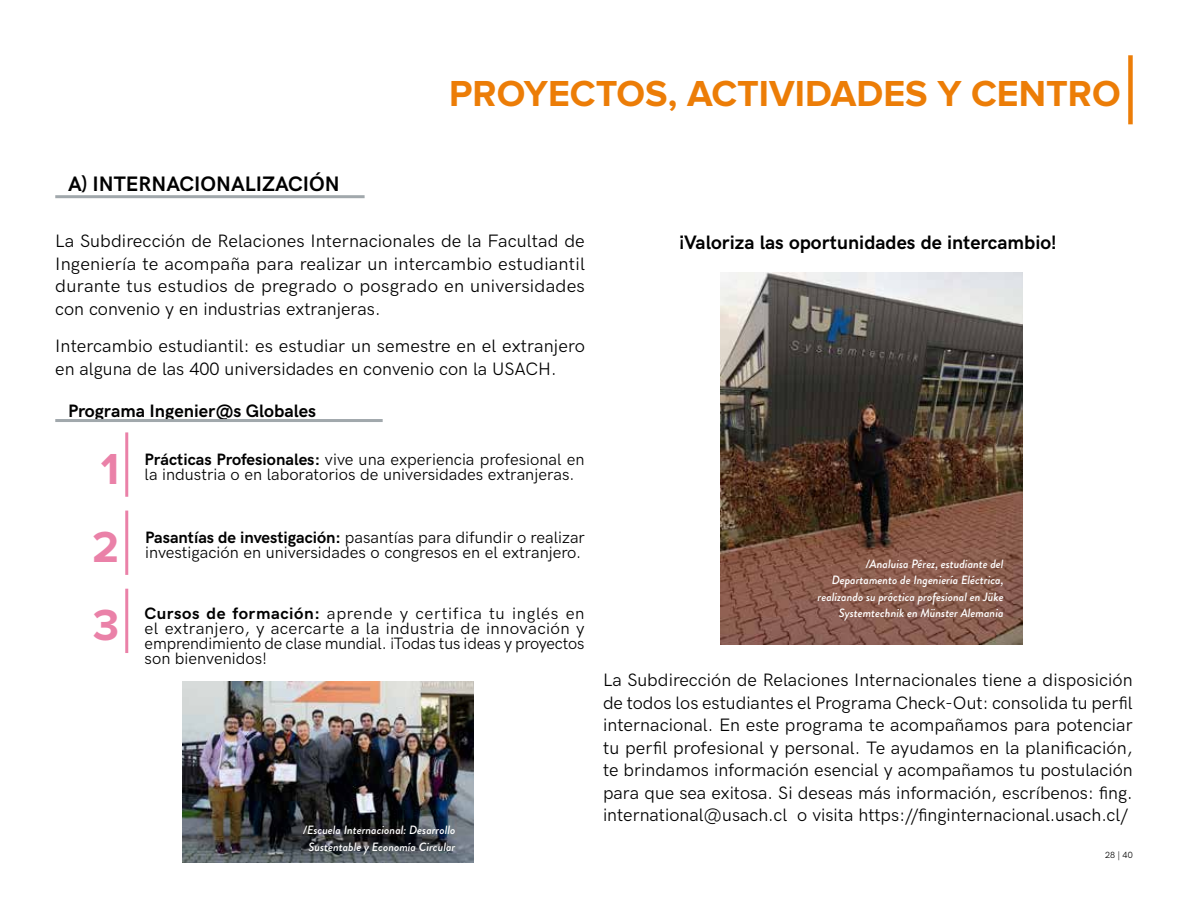
<style>
.page{position:relative;width:1188px;height:918px;background:#fff}
.page>*{position:absolute;margin:0;border:0;box-sizing:border-box;transform-origin:0 0}
.t1{font:700 45px/78.2px "Proxima Nova";color:#ea81a8}
.t2{font:700 37.5px "Proxima Nova";color:#ec7d07}
.t3{font:700 21px "HK Grotesk";color:#000}
.t4{font:700 19.5px "HK Grotesk";color:#000}
.t5{font:18px/22.5px "HK Grotesk";color:#000;text-align:justify}
.t6{font:700 18px "HK Grotesk";color:#000}
.t7{font:16.5px/15px "HK Grotesk";color:#000}
.t8{font:italic 500 12px/16.5px "Brandon Grotesque";color:#fff;text-align:right}
.t9{font:9px "HK Grotesk";color:#000}
.s1{font-weight:700}
</style>
<div class="page">
<div style="left:1128px;top:55px;width:5px;height:69px;background:#ec7d07"></div>
<hr style="left:55px;top:195px;width:310px;height:3px;background:#a1a8ac">
<img style="left:720px;top:273px;width:302px;height:372px">
<img style="left:182px;top:682px;width:291px;height:181px">
<hr style="left:125px;top:432px;width:3px;height:65px;background:#ea81a8">
<hr style="left:125px;top:511px;width:3px;height:64px;background:#ea81a8">
<hr style="left:125px;top:589px;width:3px;height:64px;background:#ea81a8">
<hr style="left:55px;top:419px;width:328px;height:3px;background:#a1a8ac">
<p class="t3" style="left:68px;top:168px;width:273px">A) INTERNACIONALIZACIÓN</p>
<h2 class="t2" style="left:449px;top:72px;width:673px">PROYECTOS, ACTIVIDADES Y CENTRO</h2>
<p class="t5" style="left:55px;top:228px;width:531px">La Subdirección de Relaciones Internacionales de la Facultad de Ingeniería te acompaña para realizar un intercambio estudiantil durante tus estudios de pregrado o posgrado en universidades con convenio y en industrias extranjeras.</p>
<p class="t5" style="left:55px;top:333px;width:531px">Intercambio estudiantil: es estudiar un semestre en el extranjero en alguna de las 400 universidades en convenio con la USACH.</p>
<p class="t6" style="left:68px;top:397px;width:250px">Programa Ingenier@s Globales</p>
<h1 class="t1" style="left:101px;top:431px;width:20px">1</h1>
<p class="t7" style="left:145px;top:451px;width:441px"><span class="s1">Prácticas Profesionales:</span> vive una experiencia profesional en</p>
<p class="t7" style="left:145px;top:466px;width:431px">la industria o en laboratorios de universidades extranjeras.</p>
<p class="t4" style="left:679px;top:227px;width:380px">¡Valoriza las oportunidades de intercambio!</p>
<h1 class="t1" style="left:92px;top:509px;width:29px">2<br>3</h1>
<p class="t7" style="left:145px;top:529px;width:441px"><span class="s1">Pasantías de investigación:</span> pasantías para difundir o realizar investigación en universidades o congresos en el extranjero.</p>
<p class="t7" style="left:145px;top:605px;width:441px;text-align:justify"><span class="s1">Cursos de formación:</span> aprende y certifica tu inglés en el extranjero, y acercarte a la industria de innovación y emprendimiento de clase mundial. ¡Todas tus ideas y proyectos son bienvenidos!</p>
<p class="t8" style="left:303px;top:822px;width:154px;text-align:center">/Escuela Internacional: Desarrollo<br>Sustentable y Economía Circular</p>
<p class="t8" style="left:818px;top:556px;width:188px">/Analuisa Pérez, estudiante del Departamento de Ingeniería Eléctrica, realizando su práctica profesional en Jüke Systemtechnik en Münster Alemania</p>
<p class="t5" style="left:603px;top:667px;width:531px">La Subdirección de Relaciones Internacionales tiene a disposición de todos los estudiantes el Programa Check-Out: consolida tu perfil internacional. En este programa te acompañamos para potenciar tu perfil profesional y personal. Te ayudamos en la planificación, te brindamos información esencial y acompañamos tu postulación para que sea exitosa. Si deseas más información, escríbenos: fing. international@usach.cl o visita https://finginternacional.usach.cl/</p>
<p class="t9" style="left:1105px;top:848px;width:29px">28 | 40</p>
</div>
